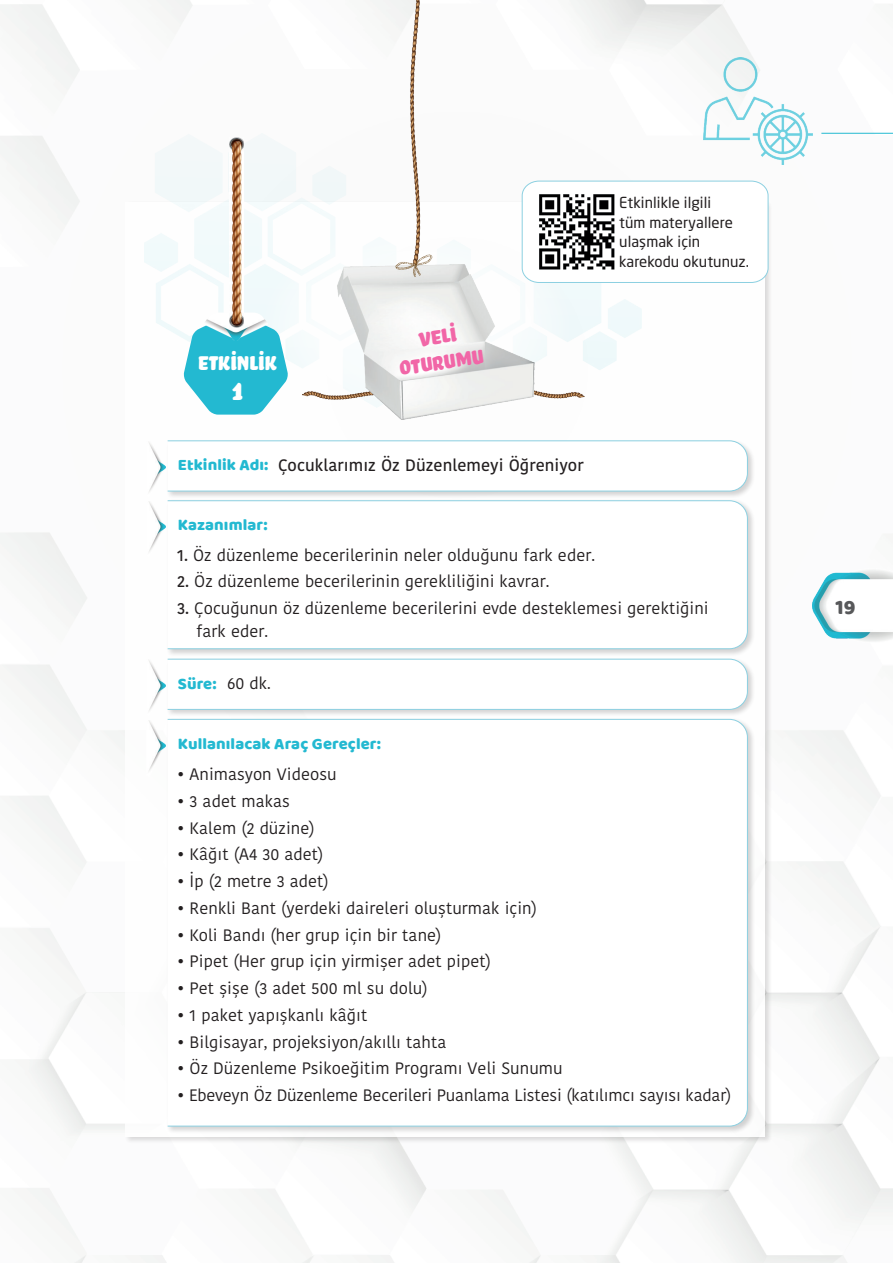
<style>
.page{position:relative;width:893px;height:1263px;background:#fff}
.page>*{position:absolute;margin:0;border:0;box-sizing:border-box;transform-origin:0 0}
.t1{font:31.5px "Bello Sm Cp";color:#fff}
.t2{font:25.5px "Bello Sm Cp";color:#f166a7}
.t3{font:25.5px "Bello Sm Cp";color:#fff}
.t4{font:21px "Baloo Paaji";color:#57585a}
.t5{font:16.5px/22.5px "Kohinoor Telugu";letter-spacing:.005em;color:#231f20}
.t6{font:500 16.5px "Kohinoor Telugu";letter-spacing:.005em;color:#231f20}
.t7{font:16.5px "Baloo Paaji";letter-spacing:.005em;color:#23b9d1}
.t8{font:15px/19.5px "Neo Sans Std TR";letter-spacing:.005em;color:#231f20}
.s1{font-family:"Baloo Paaji";font-weight:400;color:#23b9d1}
.s2{font-weight:500}
.s3{font-family:"Kohinoor Telugu";color:#231f20}
</style>
<div class="page">
<img style="left:0;top:0;width:893px;height:1263px">
<img style="left:813px;top:569px;width:80px;height:73px">
<img style="left:703px;top:58px;width:109px;height:106px">
<hr style="left:821px;top:133px;width:72px;height:1px;background:#23b9d1">
<div style="left:124px;top:200px;width:649px;height:944px;background:#231f20;opacity:.2"></div>
<div style="left:126px;top:202px;width:639px;height:934px;background:#fff"></div>
<img style="left:144px;top:48px;width:498px;height:322px">
<div style="left:261px;top:219px;width:311px;height:217px;background:#fff;border-radius:50%"></div>
<svg style="left:585px;top:180px;width:184px;height:103px"></svg>
<img style="left:585px;top:189px;width:34px;height:85px">
<div style="left:166px;top:439px;width:589px;height:60px;background:#231f20;opacity:.2"></div>
<svg style="left:167px;top:440px;width:581px;height:52px"></svg>
<img style="left:149px;top:442px;width:16px;height:50px">
<div style="left:166px;top:657px;width:589px;height:61px;background:#231f20;opacity:.2"></div>
<svg style="left:167px;top:658px;width:581px;height:52px"></svg>
<img style="left:149px;top:660px;width:16px;height:51px">
<div style="left:166px;top:717px;width:589px;height:417px;background:#231f20;opacity:.2"></div>
<svg style="left:167px;top:719px;width:581px;height:408px"></svg>
<img style="left:149px;top:720px;width:16px;height:51px">
<div style="left:166px;top:499px;width:589px;height:158px;background:#231f20;opacity:.2"></div>
<svg style="left:167px;top:500px;width:581px;height:149px"></svg>
<img style="left:149px;top:501px;width:16px;height:51px">
<img style="left:303px;top:0;width:282px;height:420px">
<svg style="left:183px;top:312px;width:105px;height:103px"></svg>
<img style="left:190px;top:313px;width:92px;height:28px">
<img style="left:230px;top:138px;width:14px;height:189px">
<h2 class="t2" style="left:416px;top:326px;width:39px;rotate:-9deg">VELİ</h2>
<h2 class="t3" style="left:198px;top:349px;width:80px">ETKİNLİK</h2>
<h2 class="t2" style="left:397px;top:355px;width:87px;rotate:-9deg">OTURUMU</h2>
<h1 class="t1" style="left:231px;top:374px;width:12px">1</h1>
<p class="t6" style="left:178px;top:455px;width:407px"><span class="s1">Etkinlik Adı:</span> Çocuklarımız Öz Düzenlemeyi Öğreniyor</p>
<p class="t8" style="left:619px;top:193px;width:131px">Etkinlikle ilgili<br>tüm materyallere ulaşmak için karekodu okutunuz.</p>
<p class="t7" style="left:178px;top:515px;width:91px">Kazanımlar:</p>
<p class="t5" style="left:177px;top:544px;width:419px"><span class="s2">1.</span> Öz düzenleme becerilerinin neler olduğunu fark eder.</p>
<p class="t5" style="left:177px;top:570px;width:374px"><span class="s2">2.</span> Öz düzenleme becerilerinin gerekliliğini kavrar.</p>
<p class="t5" style="left:197px;top:597px;width:514px;text-indent:-19px"><span class="s2">3.</span> Çocuğunun öz düzenleme becerilerini evde desteklemesi gerektiğini fark eder.</p>
<p class="t7" style="left:178px;top:673px;width:94px">Süre: <span class="s3">60 dk.</span></p>
<p class="t7" style="left:178px;top:734px;width:205px">Kullanılacak Araç Gereçler:</p>
<p class="t5" style="left:177px;top:763px;width:161px">• Animasyon Videosu</p>
<p class="t5" style="left:177px;top:790px;width:115px">• 3 adet makas</p>
<p class="t5" style="left:177px;top:817px;width:139px">• Kalem (2 düzine)</p>
<p class="t5" style="left:177px;top:843px;width:148px">• Kâğıt (A4 30 adet)</p>
<p class="t5" style="left:177px;top:870px;width:153px">• İp (2 metre 3 adet)</p>
<p class="t5" style="left:177px;top:897px;width:361px">• Renkli Bant (yerdeki daireleri oluşturmak için)</p>
<p class="t5" style="left:177px;top:924px;width:266px">• Koli Bandı (her grup için bir tane)</p>
<p class="t5" style="left:177px;top:950px;width:315px">• Pipet (Her grup için yirmişer adet pipet)</p>
<p class="t5" style="left:177px;top:977px;width:252px">• Pet şişe (3 adet 500 ml su dolu)</p>
<p class="t5" style="left:177px;top:1004px;width:192px">• 1 paket yapışkanlı kâğıt</p>
<p class="t5" style="left:177px;top:1031px;width:271px">• Bilgisayar, projeksiyon/akıllı tahta</p>
<p class="t5" style="left:177px;top:1057px;width:387px">• Öz Düzenleme Psikoeğitim Programı Veli Sunumu</p>
<p class="t5" style="left:177px;top:1084px;width:556px">• Ebeveyn Öz Düzenleme Becerileri Puanlama Listesi (katılımcı sayısı kadar)</p>
<p class="t4" style="left:836px;top:594px;width:21px">19</p>
</div>
